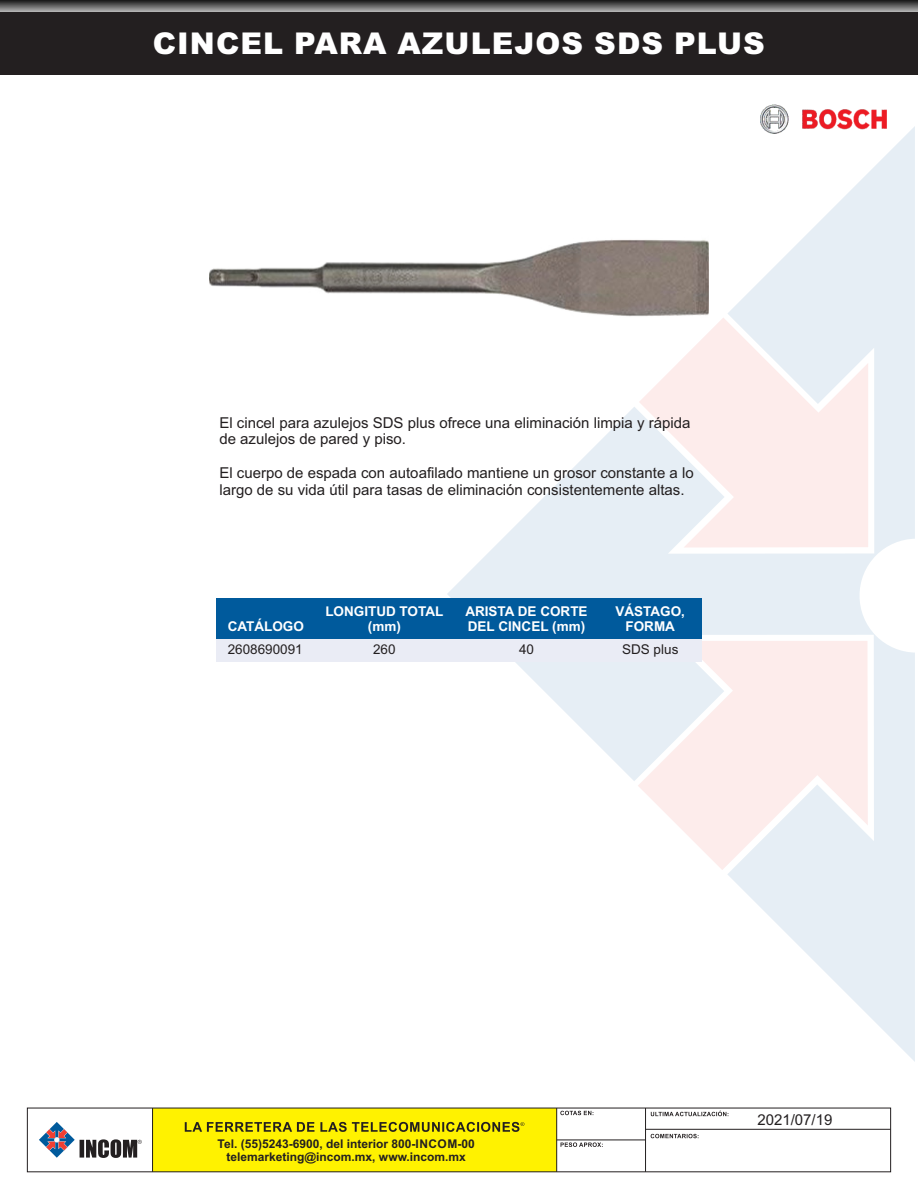
<style>
.page{position:relative;width:918px;height:1188px;background:#fff}
.page>*{position:absolute;margin:0;border:0;box-sizing:border-box;transform-origin:0 0}
.t1{font:900 30px "Arial";letter-spacing:.035em;color:#fff}
.t2{font:15px/16.8px "Arial";color:#231f20}
.t3{font:700 13.5px "Arial";color:#fff}
.t4{font:13.5px "Arial";color:#231f20}
.t5{font:700 12px/13.4px "Arial";color:#231f20;text-align:center}
</style>
<div class="page">
<div style="left:0;top:11px;width:918px;height:64px;background:#231f20"></div>
<svg style="left:447px;top:126px;width:468px;height:936px"></svg>
<svg style="left:639px;top:317px;width:229px;height:231px;background:#f7eeef"></svg>
<svg style="left:638px;top:641px;width:230px;height:229px;background:#f7eeef"></svg>
<svg style="left:0;top:0;width:918px;height:11px;background:#5e5e5e"></svg>
<div style="left:153px;top:1108px;width:404px;height:64px;background:#fff200"></div>
<hr style="left:152px;top:1108px;width:1px;height:64px;background:#231f20">
<hr style="left:556px;top:1108px;width:1px;height:64px;background:#231f20">
<hr style="left:645px;top:1108px;width:1px;height:64px;background:#231f20">
<hr style="left:646px;top:1129px;width:245px;height:1px;background:#231f20">
<hr style="left:557px;top:1140px;width:89px;height:1px;background:#231f20">
<svg style="left:560px;top:1111px;width:33px;height:4px"></svg>
<svg style="left:651px;top:1111px;width:77px;height:5px"></svg>
<svg style="left:651px;top:1134px;width:48px;height:4px"></svg>
<svg style="left:561px;top:1142px;width:42px;height:5px"></svg>
<svg style="left:39px;top:1122px;width:103px;height:36px"></svg>
<svg style="left:185px;top:1122px;width:339px;height:10px"></svg>
<img style="left:760px;top:104px;width:127px;height:30px">
<div style="left:216px;top:633px;width:486px;height:29px;background:#eaecf5"></div>
<div style="left:216px;top:599px;width:486px;height:40px;background:#005a9c"></div>
<img style="left:210px;top:222px;width:498px;height:117px">
<h1 class="t1" style="left:153px;top:32px;width:614px">CINCEL PARA AZULEJOS SDS PLUS</h1>
<p class="t2" style="left:219px;top:415px;width:472px">El cincel para azulejos SDS plus ofrece una eliminación limpia y rápida de azulejos de pared y piso.</p>
<p class="t2" style="left:219px;top:466px;width:476px">El cuerpo de espada con autoafilado mantiene un grosor constante a lo largo de su vida útil para tasas de eliminación consistentemente altas.</p>
<p class="t3" style="left:325px;top:606px;width:119px">LONGITUD TOTAL</p>
<p class="t3" style="left:465px;top:606px;width:124px">ARISTA DE CORTE</p>
<p class="t3" style="left:616px;top:606px;width:71px">VÁSTAGO,</p>
<p class="t3" style="left:228px;top:621px;width:78px">CATÁLOGO</p>
<p class="t3" style="left:368px;top:621px;width:34px">(mm)</p>
<p class="t3" style="left:468px;top:621px;width:119px">DEL CINCEL (mm)</p>
<p class="t3" style="left:626px;top:621px;width:51px">FORMA</p>
<p class="t4" style="left:228px;top:644px;width:77px">2608690091</p>
<p class="t4" style="left:373px;top:644px;width:24px">260</p>
<p class="t4" style="left:519px;top:644px;width:17px">40</p>
<p class="t4" style="left:622px;top:644px;width:58px">SDS plus</p>
<p class="t5" style="left:218px;top:1138px;width:259px">Tel. (55)5243-6900, del interior 800-INCOM-00 telemarketing@incom.mx, www.incom.mx</p>
<p class="t2" style="left:757px;top:1112px;width:77px">2021/07/19</p>
</div>
